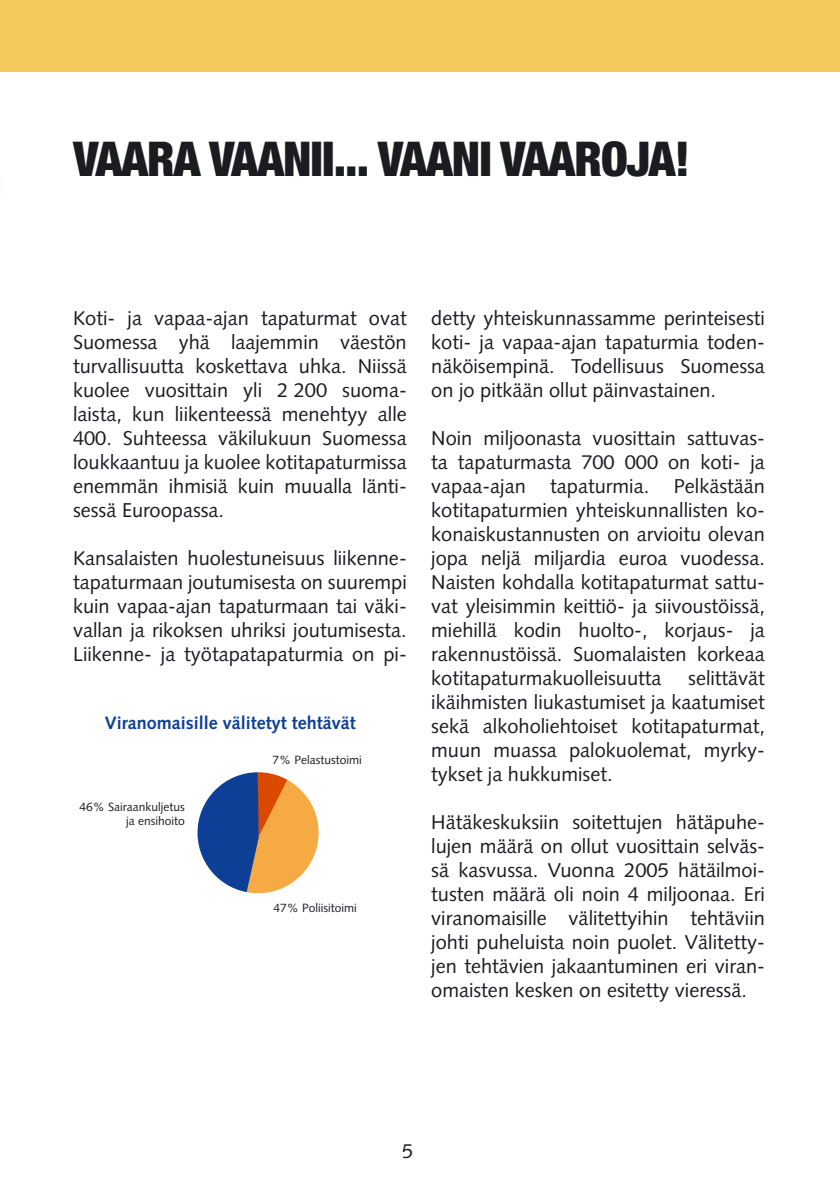
<style>
.page{position:relative;width:840px;height:1191px;background:#fff}
.page>*{position:absolute;margin:0;border:0;box-sizing:border-box;transform-origin:0 0}
.t1{font:900 condensed 48px "Helvetica Neue";letter-spacing:-.02em;color:#1b1c20}
.t2{font:20px/24px "Syntax";color:#1b1c20;text-align:justify}
.t3{font:700 18px "Syntax";color:#0e3f96}
.t4{font:12px/14px "Syntax";color:#1b1c20;text-align:right}
</style>
<div class="page">
<div style="left:0;top:0;width:839px;height:71px;background:#f4ca5d"></div>
<svg style="left:197px;top:772px;width:121px;height:121px"></svg>
<h1 class="t1" style="left:73px;top:142px;width:617px">VAARA VAANII... VAANI VAAROJA!</h1>
<p class="t2" style="left:73px;top:308px;width:335px">Koti- ja vapaa-ajan tapaturmat ovat Suomessa yhä laajemmin väestön turvallisuutta koskettava uhka. Niissä kuolee vuosittain yli 2 200 suoma&shy;laista, kun liikenteessä menehtyy alle 400. Suhteessa väkilukuun Suomessa loukkaantuu ja kuolee kotitapaturmissa enemmän ihmisiä kuin muualla länti&shy;sessä Euroopassa.</p>
<p class="t2" style="left:73px;top:548px;width:335px">Kansalaisten huolestuneisuus liikenne&shy;tapaturmaan joutumisesta on suurempi kuin vapaa-ajan tapaturmaan tai väki&shy;vallan ja rikoksen uhriksi joutumisesta.<br>Liikenne- ja työtapatapaturmia on pi-</p>
<p class="t3" style="left:105px;top:715px;width:252px">Viranomaisille välitetyt tehtävät</p>
<p class="t4" style="left:79px;top:801px;width:107px">46% Sairaankuljetus ja ensihoito</p>
<p class="t4" style="left:272px;top:754px;width:91px">7% Pelastustoimi</p>
<p class="t4" style="left:273px;top:901px;width:85px">47% Poliisitoimi</p>
<p class="t2" style="left:431px;top:308px;width:335px">detty yhteiskunnassamme perinteisesti koti- ja vapaa-ajan tapaturmia toden&shy;näköisempinä. Todellisuus Suomessa on jo pitkään ollut päinvastainen.</p>
<p class="t2" style="left:431px;top:428px;width:335px">Noin miljoonasta vuosittain sattuvas&shy;ta tapaturmasta 700 000 on koti- ja vapaa-ajan tapaturmia. Pelkästään kotitapaturmien yhteiskunnallisten ko&shy;konaiskustannusten on arvioitu olevan jopa neljä miljardia euroa vuodessa.<br>Naisten kohdalla kotitapaturmat sattu&shy;vat yleisimmin keittiö- ja siivoustöissä, miehillä kodin huolto-, korjaus- ja rakennustöissä. Suomalaisten korkeaa kotitapaturmakuolleisuutta</p>
<p class="t2" style="left:431px;top:668px;width:335px;text-indent:257px">selittävät ikäihmisten liukastumiset ja kaatumiset sekä alkoholiehtoiset kotitapaturmat, muun muassa palokuolemat, myrky&shy;tykset ja hukkumiset.</p>
<p class="t2" style="left:431px;top:812px;width:335px">Hätäkeskuksiin soitettujen hätäpuhe&shy;lujen määrä on ollut vuosittain selväs&shy;sä kasvussa. Vuonna 2005 hätäilmoi&shy;tusten määrä oli noin 4 miljoonaa. Eri viranomaisille välitettyihin tehtäviin johti puheluista noin puolet. Välitetty&shy;jen tehtävien jakaantuminen eri viran&shy;omaisten kesken on esitetty vieressä.</p>
<p class="t2" style="left:402px;top:1140px;width:13px">5</p>
</div>
